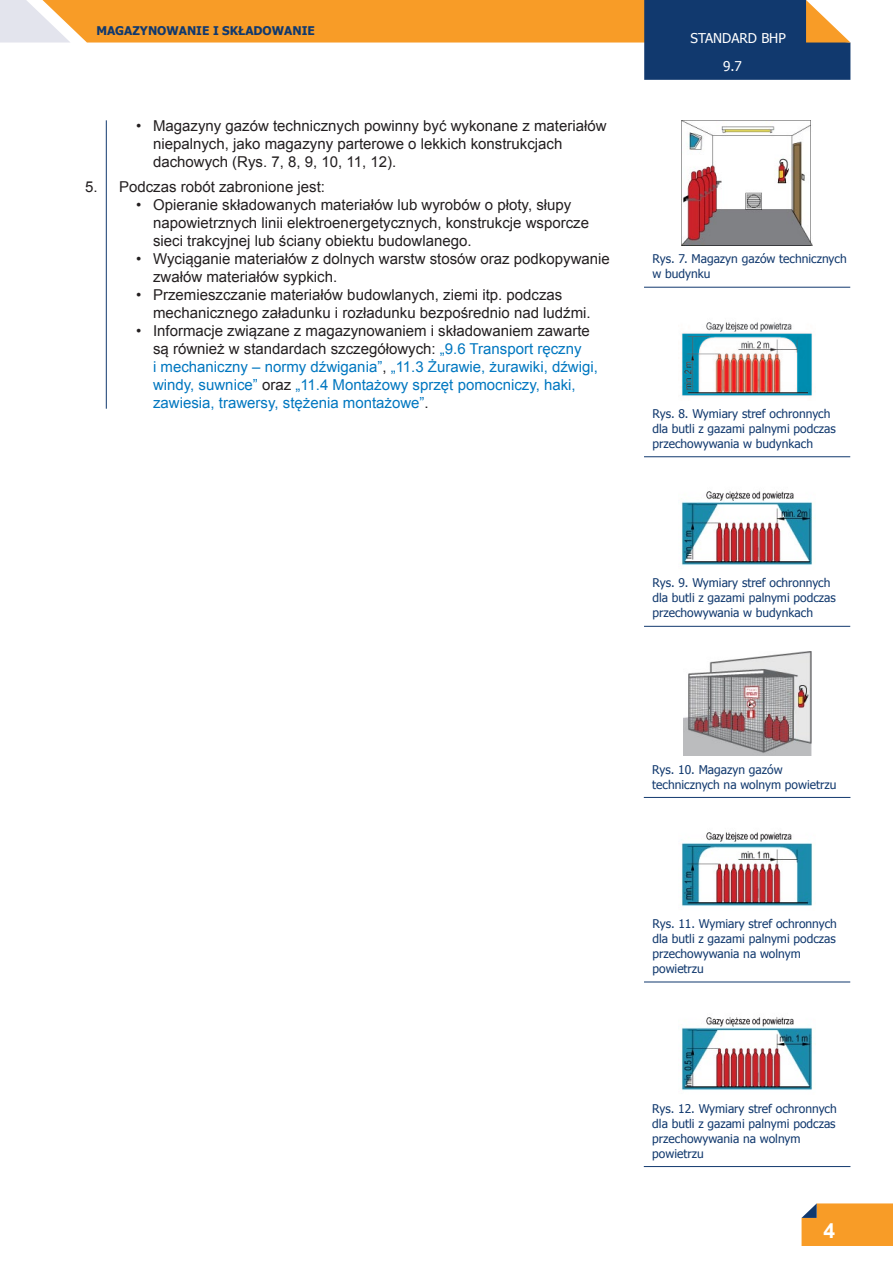
<style>
.page{position:relative;width:893px;height:1263px;background:#fff}
.page>*{position:absolute;margin:0;border:0;box-sizing:border-box;transform-origin:0 0}
.tekst{font:700 21px "Arial";color:#fff}
.Tekst_kropki{font:15px/18px "Arial";color:#231f20}
.Tekst_kropki-2{font:15px/18px "Arial";color:#0077c0}
.Tekst_numerowany{font:15px "Arial";color:#231f20}
.t1{font:13.5px "Tahoma";color:#fff}
.podpis_zdjęcia{font:12px/15px "Tahoma";color:#11396e}
.t2{font:700 12px "Tahoma";color:#11396e}
.s1{color:#231f20}
</style>
<div class="page">
<svg style="left:801px;top:1203px;width:92px;height:43px;background:#f19d32"></svg>
<svg style="left:0;top:0;width:850px;height:80px"></svg>
<hr style="left:106px;top:120px;width:1px;height:289px;background:#11396e">
<img style="left:683px;top:651px;width:128px;height:105px">
<img style="left:682px;top:120px;width:130px;height:126px">
<img style="left:681px;top:322px;width:132px;height:75px">
<img style="left:681px;top:491px;width:132px;height:75px">
<img style="left:681px;top:832px;width:132px;height:75px">
<img style="left:681px;top:1017px;width:132px;height:74px">
<hr style="left:644px;top:797px;width:206px;height:1px;background:#11396e">
<hr style="left:644px;top:287px;width:206px;height:1px;background:#11396e">
<hr style="left:644px;top:456px;width:206px;height:1px;background:#11396e">
<hr style="left:644px;top:626px;width:206px;height:1px;background:#11396e">
<hr style="left:644px;top:981px;width:206px;height:1px;background:#11396e">
<hr style="left:644px;top:1166px;width:206px;height:1px;background:#11396e">
<p class="t2" style="left:96px;top:23px;width:220px">MAGAZYNOWANIE I SKŁADOWANIE</p>
<p class="Tekst_kropki" style="left:153px;top:117px;width:455px;text-indent:-17px">• Magazyny gazów technicznych powinny być wykonane z materiałów niepalnych, jako magazyny parterowe o lekkich konstrukcjach dachowych (Rys. 7, 8, 9, 10, 11, 12).</p>
<p class="Tekst_numerowany" style="left:85px;top:177px;width:241px">5. Podczas robót zabronione jest:</p>
<p class="Tekst_kropki" style="left:153px;top:196px;width:437px;text-indent:-17px">• Opieranie składowanych materiałów lub wyrobów o płoty, słupy napowietrznych linii elektroenergetycznych, konstrukcje wsporcze sieci trakcyjnej lub ściany obiektu budowlanego.</p>
<p class="Tekst_kropki" style="left:153px;top:250px;width:458px;text-indent:-17px">• Wyciąganie materiałów z dolnych warstw stosów oraz podkopywanie zwałów materiałów sypkich.</p>
<p class="Tekst_kropki" style="left:153px;top:286px;width:439px;text-indent:-17px">• Przemieszczanie materiałów budowlanych, ziemi itp. podczas mechanicznego załadunku i rozładunku bezpośrednio nad ludźmi.</p>
<p class="Tekst_kropki-2" style="left:153px;top:322px;width:446px;text-indent:-17px"><span class="s1">• Informacje związane z magazynowaniem i składowaniem zawarte są również w standardach szczegółowych:</span> „9.6 Transport ręczny<br>i mechaniczny – normy dźwigania”<span class="s1">,</span> „11.3 Żurawie, żurawiki, dźwigi, windy, suwnice” <span class="s1">oraz</span> „11.4 Montażowy sprzęt pomocniczy, haki, zawiesia, trawersy, stężenia montażowe”<span class="s1">.</span></p>
<p class="t1" style="left:691px;top:29px;width:97px">STANDARD BHP</p>
<p class="t1" style="left:723px;top:57px;width:20px">9.7</p>
<p class="podpis_zdjęcia" style="left:652px;top:251px;width:196px">Rys. 7. Magazyn gazów technicznych w budynku</p>
<p class="podpis_zdjęcia" style="left:652px;top:405px;width:185px">Rys. 8. Wymiary stref ochronnych dla butli z gazami palnymi podczas przechowywania w budynkach</p>
<p class="podpis_zdjęcia" style="left:652px;top:575px;width:185px">Rys. 9. Wymiary stref ochronnych dla butli z gazami palnymi podczas przechowywania w budynkach</p>
<p class="podpis_zdjęcia" style="left:652px;top:761px;width:186px">Rys. 10. Magazyn gazów technicznych na wolnym powietrzu</p>
<p class="podpis_zdjęcia" style="left:652px;top:916px;width:186px">Rys. 11. Wymiary stref ochronnych dla butli z gazami palnymi podczas przechowywania na wolnym powietrzu</p>
<p class="podpis_zdjęcia" style="left:652px;top:1100px;width:186px">Rys. 12. Wymiary stref ochronnych dla butli z gazami palnymi podczas przechowywania na wolnym powietrzu</p>
<p class="tekst" style="left:823px;top:1217px;width:13px">4</p>
</div>
